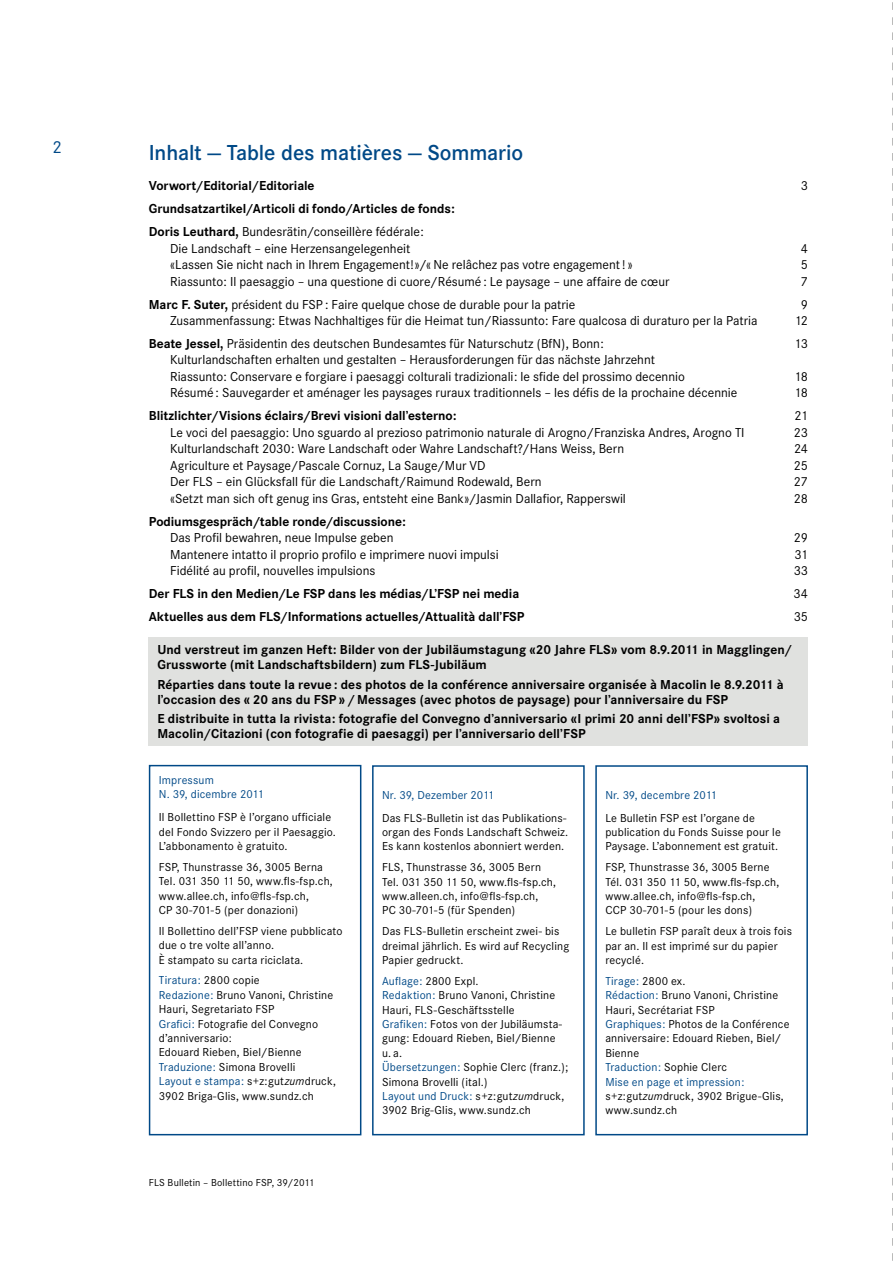
<style>
.page{position:relative;width:893px;height:1263px;background:#fff}
.page>*{position:absolute;margin:0;border:0;box-sizing:border-box;transform-origin:0 0}
.t1{font:600 22.5px "Corporate S";letter-spacing:-.005em;color:#004987}
.t2{font:18px "Corporate S";color:#004987}
.t3{font:13.5px/16.5px "Corporate S";color:#000}
.t4{font:700 13.5px/15px "Corporate S";color:#000}
.t5{font:12px/14.4px "Corporate S";letter-spacing:.015em;color:#000}
.t6{font:12px/14.4px "Corporate S";letter-spacing:.015em;color:#004987}
.t7{font:10.5px "Corporate S";letter-spacing:.015em;color:#000}
.s1{font-weight:400}
.s2{font-weight:700}
.s3{color:#004987}
.s4{font-style:italic}
</style>
<div class="page">
<div style="left:149px;top:637px;width:659px;height:108px;background:#e0e1df"></div>
<div style="left:372px;top:765px;width:213px;height:370px;border:2px solid #004987"></div>
<div style="left:595px;top:765px;width:213px;height:370px;border:2px solid #004987"></div>
<div style="left:149px;top:765px;width:212px;height:370px;border:2px solid #004987"></div>
<svg style="left:892px;top:2px;width:1px;height:1259px"></svg>
<h2 class="t2" style="left:53px;top:137px;width:11px">2</h2>
<h1 class="t1" style="left:149px;top:140px;width:376px">Inhalt — Table des matières — Sommario</h1>
<p class="t4" style="left:149px;top:179px;width:167px">Vorwort/Editorial/Editoriale</p>
<p class="t3" style="left:801px;top:178px;width:9px">3</p>
<p class="t4" style="left:149px;top:198px;width:307px;line-height:23px">Grundsatzartikel/Articoli di fondo/Articles de fonds:<br>Doris Leuthard, <span class="s1">Bundesrätin/conseillère fédérale:</span></p>
<p class="t3" style="left:170px;top:240px;width:242px">Die Landschaft – eine Herzensangelegenheit</p>
<p class="t3" style="left:801px;top:240px;width:9px">4</p>
<p class="t3" style="left:170px;top:257px;width:464px">«Lassen Sie nicht nach in Ihrem Engagement!»/«Ne relâchez pas votre engagement!»</p>
<p class="t3" style="left:801px;top:257px;width:9px">5</p>
<p class="t3" style="left:170px;top:273px;width:501px">Riassunto: Il paesaggio – una questione di cuore/Résumé : Le paysage – une affaire de cœur</p>
<p class="t3" style="left:801px;top:273px;width:9px">7</p>
<p class="t3" style="left:149px;top:296px;width:428px"><span class="s2">Marc F. Suter,</span> président du FSP : Faire quelque chose de durable pour la patrie</p>
<p class="t3" style="left:801px;top:296px;width:9px">9</p>
<p class="t3" style="left:170px;top:312px;width:589px">Zusammenfassung: Etwas Nachhaltiges für die Heimat tun/Riassunto: Fare qualcosa di duraturo per la Patria</p>
<p class="t3" style="left:794px;top:312px;width:15px">12</p>
<p class="t3" style="left:149px;top:335px;width:457px"><span class="s2">Beate Jessel,</span> Präsidentin des deutschen Bundesamtes für Naturschutz (BfN), Bonn:</p>
<p class="t3" style="left:794px;top:335px;width:15px">13</p>
<p class="t3" style="left:170px;top:352px;width:516px">Kulturlandschaften erhalten und gestalten – Herausforderungen für das nächste Jahrzehnt<br>Riassunto: Conservare e forgiare i paesaggi colturali tradizionali: le sfide del prossimo decennio</p>
<p class="t3" style="left:794px;top:368px;width:15px">18</p>
<p class="t3" style="left:170px;top:385px;width:569px">Résumé : Sauvegarder et aménager les paysages ruraux traditionnels – les défis de la prochaine décennie</p>
<p class="t3" style="left:794px;top:385px;width:15px">18</p>
<p class="t4" style="left:149px;top:409px;width:309px">Blitzlichter/Visions éclairs/Brevi visioni dall’esterno:</p>
<p class="t3" style="left:794px;top:408px;width:15px">21</p>
<p class="t3" style="left:170px;top:424px;width:576px">Le voci del paesaggio: Uno sguardo al prezioso patrimonio naturale di Arogno/Franziska Andres, Arogno TI</p>
<p class="t3" style="left:794px;top:424px;width:16px">23</p>
<p class="t3" style="left:170px;top:441px;width:456px">Kulturlandschaft 2030: Ware Landschaft oder Wahre Landschaft?/Hans Weiss, Bern</p>
<p class="t3" style="left:794px;top:441px;width:15px">24</p>
<p class="t3" style="left:170px;top:457px;width:317px">Agriculture et Paysage/Pascale Cornuz, La Sauge/Mur VD</p>
<p class="t3" style="left:794px;top:457px;width:16px">25</p>
<p class="t3" style="left:170px;top:474px;width:373px">Der FLS – ein Glücksfall für die Landschaft/Raimund Rodewald, Bern</p>
<p class="t3" style="left:794px;top:474px;width:16px">27</p>
<p class="t3" style="left:170px;top:490px;width:457px">«Setzt man sich oft genug ins Gras, entsteht eine Bank»/Jasmin Dallafior, Rapperswil</p>
<p class="t3" style="left:794px;top:490px;width:15px">28</p>
<p class="t4" style="left:149px;top:514px;width:259px">Podiumsgespräch/table ronde/discussione:</p>
<p class="t3" style="left:170px;top:530px;width:225px">Das Profil bewahren, neue Impulse geben</p>
<p class="t3" style="left:794px;top:530px;width:16px">29</p>
<p class="t3" style="left:170px;top:546px;width:330px">Mantenere intatto il proprio profilo e imprimere nuovi impulsi</p>
<p class="t3" style="left:794px;top:546px;width:15px">31</p>
<p class="t3" style="left:170px;top:563px;width:207px">Fidélité au profil, nouvelles impulsions</p>
<p class="t3" style="left:794px;top:563px;width:16px">33</p>
<p class="t4" style="left:149px;top:586px;width:372px">Der FLS in den Medien/Le FSP dans les médias/L’FSP nei media</p>
<p class="t3" style="left:793px;top:585px;width:16px">34</p>
<p class="t4" style="left:149px;top:609px;width:377px">Aktuelles aus dem FLS/Informations actuelles/Attualità dall’FSP</p>
<p class="t3" style="left:794px;top:608px;width:16px">35</p>
<p class="t4" style="left:157px;top:643px;width:636px">Und verstreut im ganzen Heft: Bilder von der Jubiläumstagung «20 Jahre FLS» vom 8.9.2011 in Magglingen/<br>Grussworte (mit Landschaftsbildern) zum FLS-Jubiläum</p>
<p class="t4" style="left:157px;top:677px;width:628px">Réparties dans toute la revue : des photos de la conférence anniversaire organisée à Macolin le 8.9.2011 à l’occasion des « 20 ans du FSP » / Messages (avec photos de paysage) pour l’anniversaire du FSP</p>
<p class="t4" style="left:157px;top:711px;width:624px">E distribuite in tutta la rivista: fotografie del Convegno d’anniversario «I primi 20 anni dell’FSP» svoltosi a<br>Macolin/Citazioni (con fotografie di paesaggi) per l’anniversario dell’FSP</p>
<p class="t6" style="left:159px;top:773px;width:107px">Impressum<br>N. 39, dicembre 2011</p>
<p class="t5" style="left:159px;top:810px;width:179px">Il Bollettino FSP è l’organo ufficiale del Fondo Svizzero per il Paesaggio.<br>L’abbonamento è gratuito.</p>
<p class="t5" style="left:159px;top:860px;width:175px">FSP, Thunstrasse 36, 3005 Berna<br>Tel. 031 350 11 50, www.fls-fsp.ch, www.allee.ch, info@fls-fsp.ch,<br>CP 30-701-5 (per donazioni)</p>
<p class="t5" style="left:159px;top:924px;width:185px">Il Bollettino dell’FSP viene pubblicato due o tre volte all’anno.<br>È stampato su carta riciclata.</p>
<p class="t5" style="left:159px;top:973px;width:179px"><span class="s3">Tiratura:</span> 2800 copie<br><span class="s3">Redazione:</span> Bruno Vanoni, Christine<br>Hauri, Segretariato FSP<br><span class="s3">Grafici:</span> Fotografie del Convegno d’anniversario:<br>Edouard Rieben, Biel/Bienne<br><span class="s3">Traduzione:</span> Simona Brovelli<br><span class="s3">Layout e stampa:</span> s+z:gut<span class="s4">zum</span>druck,<br>3902 Briga-Glis, www.sundz.ch</p>
<p class="t7" style="left:149px;top:1176px;width:167px">FLS Bulletin – Bollettino FSP, 39/2011</p>
<p class="t6" style="left:382px;top:787px;width:114px">Nr. 39, Dezember 2011</p>
<p class="t5" style="left:382px;top:810px;width:188px">Das FLS-Bulletin ist das Publikations&shy;organ des Fonds Landschaft Schweiz.<br>Es kann kostenlos abonniert werden.</p>
<p class="t5" style="left:382px;top:860px;width:175px">FLS, Thunstrasse 36, 3005 Bern<br>Tel. 031 350 11 50, www.fls-fsp.ch, www.alleen.ch, info@fls-fsp.ch,<br>PC 30-701-5 (für Spenden)</p>
<p class="t5" style="left:382px;top:924px;width:189px">Das FLS-Bulletin erscheint zwei- bis dreimal jährlich. Es wird auf Recycling<br>Papier gedruckt.</p>
<p class="t5" style="left:382px;top:974px;width:188px"><span class="s3">Auf-lage:</span> 2800 Expl.<br><span class="s3">Redaktion:</span> Bruno Vanoni, Christine<br>Hauri, FLS-Geschäftsstelle<br><span class="s3">Grafiken:</span> Fotos von der Jubiläumsta&shy;gung: Edouard Rieben, Biel/Bienne<br>u. a.<br><span class="s3">Übersetzungen:</span> Sophie Clerc (franz.);<br>Simona Brovelli (ital.)<br><span class="s3">Layout und Druck:</span> s+z:gut<span class="s4">zum</span>druck,<br>3902 Brig-Glis, www.sundz.ch</p>
<p class="t6" style="left:605px;top:787px;width:113px">Nr. 39, decembre 2011</p>
<p class="t5" style="left:605px;top:810px;width:177px">Le Bulletin FSP est l’organe de publication du Fonds Suisse pour le<br>Paysage. L’abonnement est gratuit.</p>
<p class="t5" style="left:605px;top:860px;width:175px">FSP, Thunstrasse 36, 3005 Berne<br>Tél. 031 350 11 50, www.fls-fsp.ch, www.allee.ch, info@fls-fsp.ch,<br>CCP 30-701-5 (pour les dons)</p>
<p class="t5" style="left:605px;top:924px;width:188px">Le bulletin FSP paraît deux à trois fois par an. Il est imprimé sur du papier recyclé.</p>
<p class="t5" style="left:605px;top:974px;width:186px"><span class="s3">Tirage:</span> 2800 ex.<br><span class="s3">Rédaction:</span> Bruno Vanoni, Christine<br>Hauri, Secrétariat FSP<br><span class="s3">Graphiques:</span> Photos de la Conférence anniversaire: Edouard Rieben, Biel/<br>Bienne<br><span class="s3">Traduction:</span> Sophie Clerc<br><span class="s3">Mise en page et impression: </span>s+z:gut<span class="s4">zum</span>druck, 3902 Brigue-Glis, www.sundz.ch</p>
</div>
